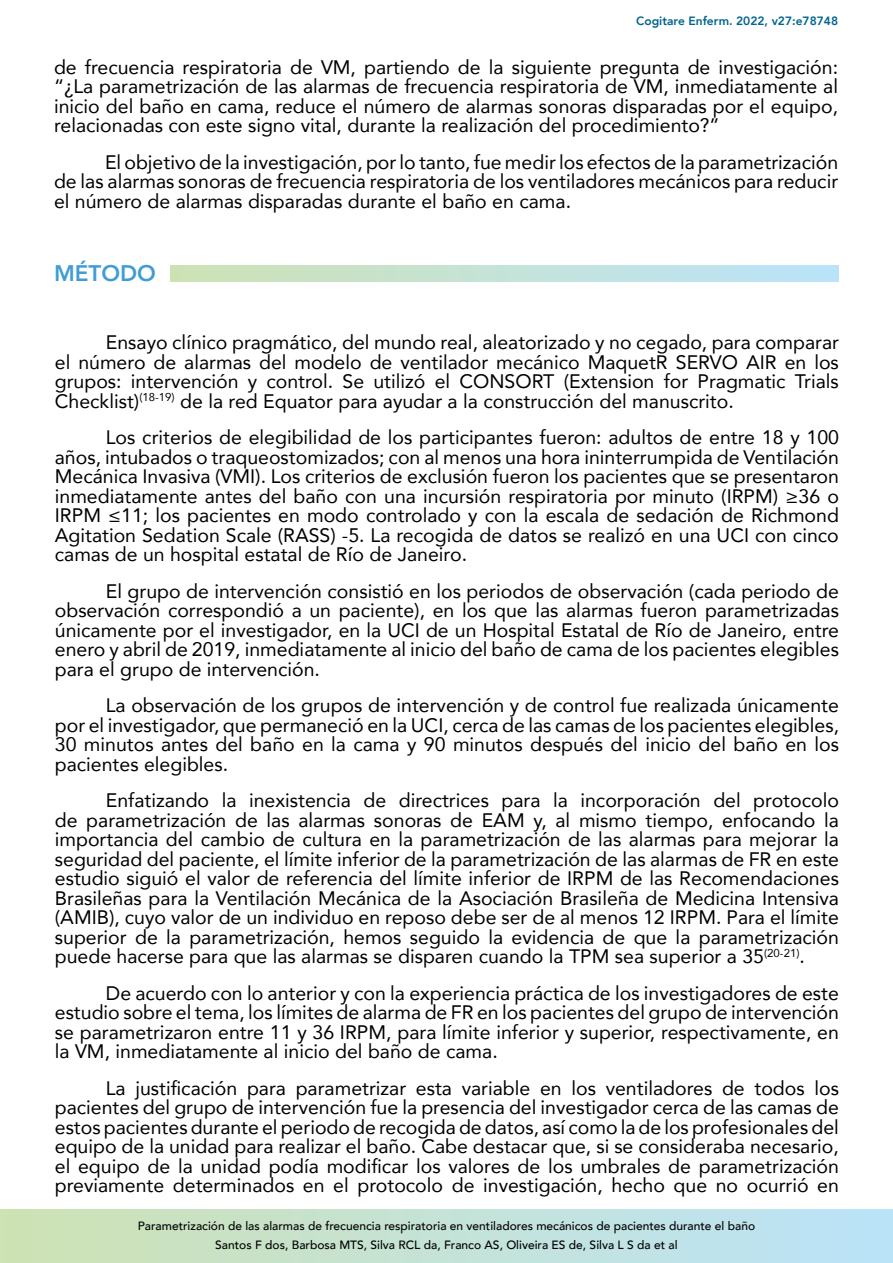
<style>
.page{position:relative;width:893px;height:1263px;background:#fff}
.page>*{position:absolute;margin:0;border:0;box-sizing:border-box;transform-origin:0 0}
.t1{font:800 22.5px "Avenir";color:#409cd4}
.t2{font:19.5px/19.5px "Avenir";color:#000;text-align:justify}
.t3{font:500 12px/18.6px "Avenir";color:#000;text-align:center}
.t4{font:800 12px "Avenir";color:#00658f}
</style>
<div class="page">
<svg style="left:0;top:1209px;width:893px;height:54px;background:#c4e2d6"></svg>
<div style="left:170px;top:265px;width:669px;height:16px;background:linear-gradient(to right,#cee2b5,#bae3fb)"></div>
<p class="t4" style="left:636px;top:12px;width:203px">Cogitare Enferm. 2022, v27:e78748</p>
<p class="t2" style="left:54px;top:56px;width:786px">de frecuencia respiratoria de VM, partiendo de la siguiente pregunta de investigación: “¿La parametrización de las alarmas de frecuencia respiratoria de VM, inmediatamente al inicio del baño en cama, reduce el número de alarmas sonoras disparadas por el equipo, relacionadas con este signo vital, durante la realización del procedimiento?”</p>
<p class="t2" style="left:54px;top:151px;width:786px;text-indent:51px">El objetivo de la investigación, por lo tanto, fue medir los efectos de la parametrización de las alarmas sonoras de frecuencia respiratoria de los ventiladores mecánicos para reducir el número de alarmas disparadas durante el baño en cama.</p>
<p class="t1" style="left:54px;top:256px;width:104px">MÉTODO</p>
<p class="t2" style="left:55px;top:332px;width:786px;text-indent:51px">Ensayo clínico pragmático, del mundo real, aleatorizado y no cegado, para comparar el número de alarmas del modelo de ventilador mecánico MaquetR SERVO AIR en los grupos: intervención y control. Se utilizó el CONSORT (Extension for Pragmatic Trials Checklist)<sup>(18-19)</sup> de la red Equator para ayudar a la construcción del manuscrito.</p>
<p class="t2" style="left:55px;top:427px;width:786px;text-indent:51px">Los criterios de elegibilidad de los participantes fueron: adultos de entre 18 y 100 años, intubados o traqueostomizados; con al menos una hora ininterrumpida de Ventilación Mecánica Invasiva (VMI). Los criterios de exclusión fueron los pacientes que se presentaron inmediatamente antes del baño con una incursión respiratoria por minuto (IRPM) ≥36 o IRPM ≤11; los pacientes en modo controlado y con la escala de sedación de Richmond Agitation Sedation Scale (RASS) -5. La recogida de datos se realizó en una UCI con cinco camas de un hospital estatal de Río de Janeiro.</p>
<p class="t2" style="left:55px;top:581px;width:786px;text-indent:51px">El grupo de intervención consistió en los periodos de observación (cada periodo de observación correspondió a un paciente), en los que las alarmas fueron parametrizadas únicamente por el investigador, en la UCI de un Hospital Estatal de Río de Janeiro, entre enero y abril de 2019, inmediatamente al inicio del baño de cama de los pacientes elegibles para el grupo de intervención.</p>
<p class="t2" style="left:55px;top:695px;width:786px;text-indent:51px">La observación de los grupos de intervención y de control fue realizada únicamente por el investigador, que permaneció en la UCI, cerca de las camas de los pacientes elegibles, 30 minutos antes del baño en la cama y 90 minutos después del inicio del baño en los pacientes elegibles.</p>
<p class="t2" style="left:55px;top:790px;width:786px;text-indent:51px">Enfatizando la inexistencia de directrices para la incorporación del protocolo de parametrización de las alarmas sonoras de EAM y, al mismo tiempo, enfocando la importancia del cambio de cultura en la parametrización de las alarmas para mejorar la seguridad del paciente, el límite inferior de la parametrización de las alarmas de FR en este estudio siguió el valor de referencia del límite inferior de IRPM de las Recomendaciones Brasileñas para la Ventilación Mecánica de la Asociación Brasileña de Medicina Intensiva (AMIB), cuyo valor de un individuo en reposo debe ser de al menos 12 IRPM. Para el límite superior de la parametrización, hemos seguido la evidencia de que la parametrización puede hacerse para que las alarmas se disparen cuando la TPM sea superior a 35<sup>(20-21)</sup>.</p>
<p class="t2" style="left:55px;top:983px;width:786px;text-indent:51px">De acuerdo con lo anterior y con la experiencia práctica de los investigadores de este estudio sobre el tema, los límites de alarma de FR en los pacientes del grupo de intervención se parametrizaron entre 11 y 36 IRPM, para límite inferior y superior, respectivamente, en la VM, inmediatamente al inicio del baño de cama.</p>
<p class="t2" style="left:55px;top:1078px;width:786px;text-indent:51px">La justificación para parametrizar esta variable en los ventiladores de todos los pacientes del grupo de intervención fue la presencia del investigador cerca de las camas de estos pacientes durante el periodo de recogida de datos, así como la de los profesionales del equipo de la unidad para realizar el baño. Cabe destacar que, si se consideraba necesario, el equipo de la unidad podía modificar los valores de los umbrales de parametrización previamente determinados en el protocolo de investigación, hecho que no ocurrió en</p>
<p class="t3" style="left:138px;top:1216px;width:619px">Parametrización de las alarmas de frecuencia respiratoria en ventiladores mecánicos de pacientes durante el baño<br>Santos F dos, Barbosa MTS, Silva RCL da, Franco AS, Oliveira ES de, Silva L S da et al</p>
</div>
